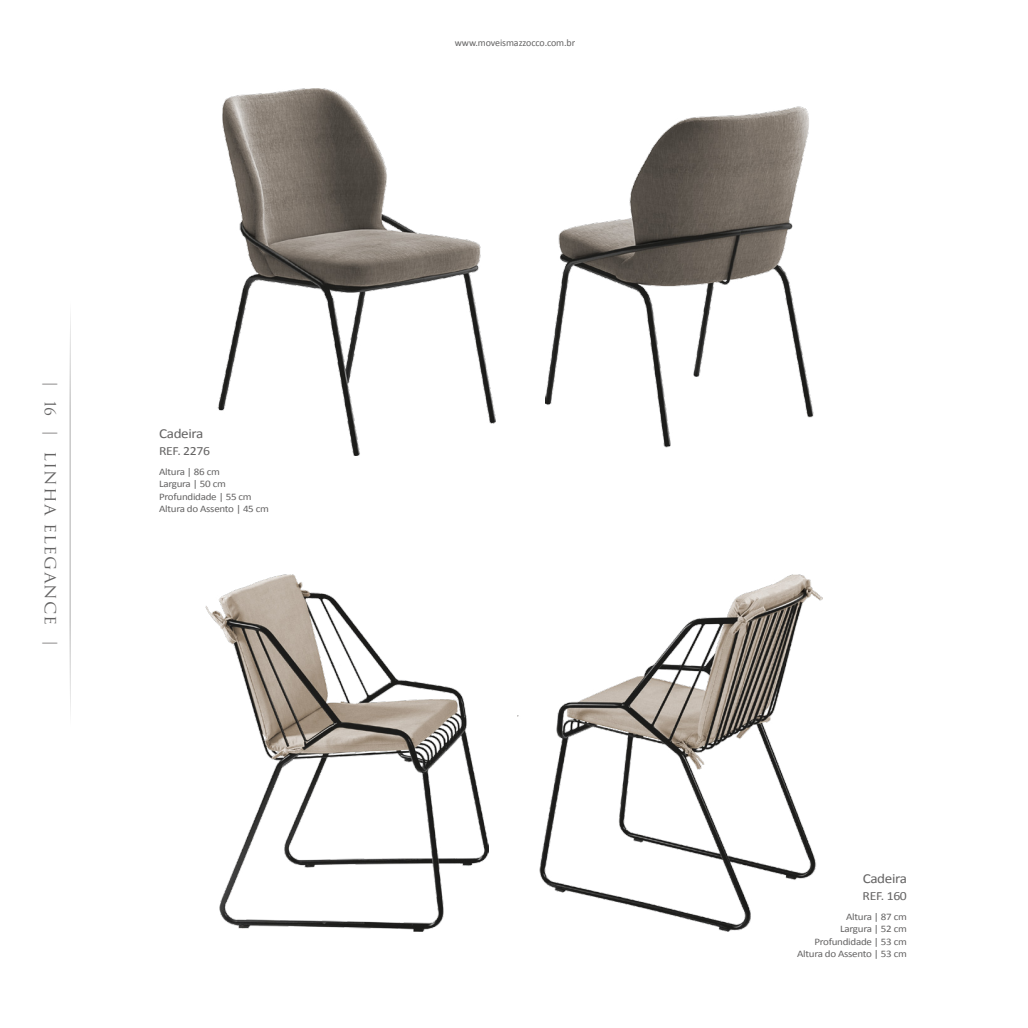
<style>
.page{position:relative;width:1028px;height:1028px;background:#fff}
.page>*{position:absolute;margin:0;border:0;box-sizing:border-box;transform-origin:0 0}
.t1{font:15px "Trajan Pro 3";letter-spacing:.07em;color:#646363;scale:1.1 1}
.t2{font:15px "Trajan Pro 3";letter-spacing:.07em;color:#646363}
.t3{font:13.75px "Calibri";letter-spacing:-.025em;color:#646363;scale:1.1 1}
.t4{font:12.5px "Calibri";letter-spacing:-.025em;color:#646363;scale:1.1 1}
.t5{font:10px/12.5px "Calibri";letter-spacing:-.025em;color:#646363;scale:1.1 1}
.t6{font:10px "Calibri";letter-spacing:-.025em;color:#646363}
</style>
<div class="page">
<svg style="left:69px;top:314px;width:2px;height:400px"></svg>
<img style="left:546px;top:106px;width:268px;height:342px">
<img style="left:217px;top:89px;width:278px;height:366px">
<img style="left:518px;top:574px;width:304px;height:357px">
<img style="left:205px;top:574px;width:283px;height:357px">
<h1 class="t1" style="left:62px;top:380px;width:9px;rotate:90deg">|</h1>
<h1 class="t2" style="left:60px;top:401px;width:16px;rotate:90deg">16</h1>
<h1 class="t1" style="left:60px;top:429px;width:200px;rotate:90deg">| LINHA ELEGANCE |</h1>
<h2 class="t3" style="left:159px;top:425px;width:42px">Cadeira</h2>
<p class="t4" style="left:159px;top:443px;width:48px">REF. 2276</p>
<p class="t5" style="left:159px;top:465px;width:101px">Altura | 86 cm<br>Largura | 50 cm<br>Profundidade | 55 cm<br>Altura do Assento | 45 cm</p>
<p class="t6" style="left:455px;top:37px;width:122px">www.moveismazzocco.com.br</p>
<h2 class="t3" style="left:862px;top:870px;width:42px">Cadeira</h2>
<p class="t4" style="left:862px;top:888px;width:42px">REF. 160</p>
<p class="t5" style="left:797px;top:910px;width:101px;text-align:right">Altura | 87 cm<br>Largura | 52 cm<br>Profundidade | 53 cm<br>Altura do Assento | 53 cm</p>
</div>
